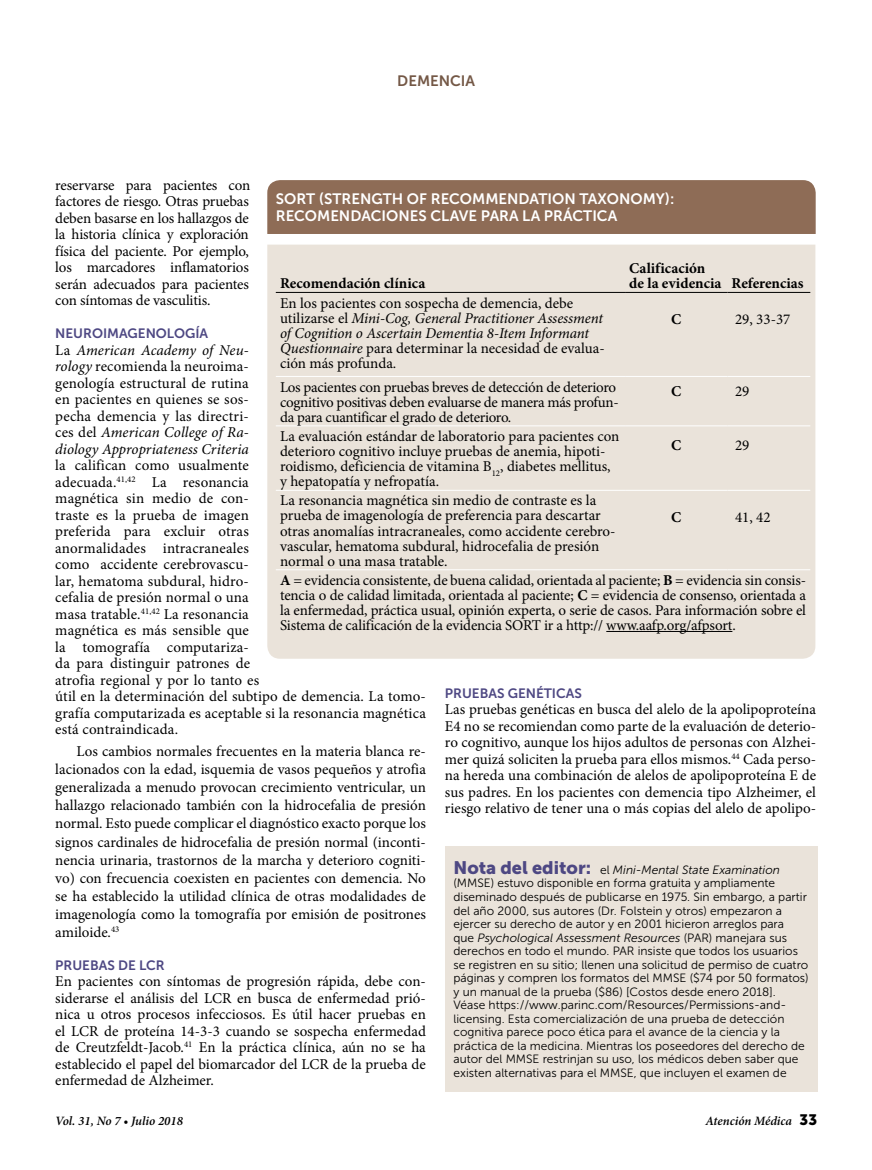
<style>
.page{position:relative;width:872px;height:1170px;background:#fff}
.page>*{position:absolute;margin:0;border:0;box-sizing:border-box;transform-origin:0 0}
.t1{font:15px/16.5px "Minion Pro";color:#000;text-align:justify}
.t2{font:15px/15px "Minion Pro";letter-spacing:-.02em;color:#000}
.t3{font:15px/16.5px "Museo Sans 700";color:#fff}
.t4{font:700 15px/15px "Minion Pro";color:#000}
.t5{font:15px "Museo Sans 700";color:#745846}
.t6{font:13.5px "Museo Sans 700";color:#4e4883}
.t7{font:italic 600 12.75px "Minion Pro";letter-spacing:-.005em;color:#000}
.t8{font:12px/13.5px "Museo Sans 300";color:#000}
.s1{font-style:italic}
.s2{font-weight:700}
.s3{font-family:"Museo Sans 900";font-size:18px;color:#4e4883}
.s4{font-family:"Museo Sans 900";font-weight:400;font-style:normal;font-size:15px}
</style>
<div class="page">
<div style="left:267px;top:180px;width:548px;height:54px;background:#8e6c56"></div>
<div style="left:267px;top:244px;width:548px;height:414px;background:#eae3da"></div>
<hr style="left:276px;top:292px;width:349px;height:1px;background:#000">
<hr style="left:625px;top:292px;width:102px;height:1px;background:#000">
<hr style="left:727px;top:292px;width:83px;height:1px;background:#000">
<hr style="left:276px;top:376px;width:349px;height:1px;background:#fff">
<hr style="left:625px;top:376px;width:102px;height:1px;background:#fff">
<hr style="left:727px;top:376px;width:83px;height:1px;background:#fff">
<hr style="left:276px;top:425px;width:349px;height:1px;background:#fff">
<hr style="left:625px;top:425px;width:102px;height:1px;background:#fff">
<hr style="left:727px;top:425px;width:83px;height:1px;background:#fff">
<hr style="left:276px;top:490px;width:349px;height:1px;background:#fff">
<hr style="left:625px;top:490px;width:102px;height:1px;background:#fff">
<hr style="left:727px;top:490px;width:83px;height:1px;background:#fff">
<hr style="left:276px;top:569px;width:349px;height:1px;background:#fff">
<hr style="left:625px;top:569px;width:102px;height:1px;background:#fff">
<hr style="left:727px;top:569px;width:83px;height:1px;background:#fff">
<hr style="left:606px;top:631px;width:126px;height:1px;background:#000">
<div style="left:445px;top:845px;width:372px;height:246px;background:#eae3da"></div>
<p class="t5" style="left:397px;top:72px;width:79px">DEMENCIA</p>
<p class="t1" style="left:55px;top:177px;width:196px">reservarse para pacientes con factores de riesgo. Otras pruebas deben basarse en los hallazgos de la historia clínica y exploración física del paciente. Por ejemplo, los marcadores inflamatorios serán adecuados para pacientes con síntomas de vasculitis.</p>
<p class="t6" style="left:55px;top:326px;width:154px">NEUROIMAGENOLOGÍA</p>
<p class="t1" style="left:55px;top:342px;width:195px">La <span class="s1">American Academy of Neu&shy;rology</span> recomienda la neuroima&shy;genología estructural de rutina en pacientes en quienes se sos&shy;pecha demencia y las directri&shy;ces del <span class="s1">American College of Ra&shy;diology Appropriateness Criteria</span></p>
<p class="t1" style="left:55px;top:457px;width:372px;text-align:left">la califican como usualmente<br>adecuada.<sup>41,42</sup> La resonancia<br>magnética sin medio de con-<br>traste es la prueba de imagen<br>preferida para excluir otras<br>anormalidades intracraneales<br>como accidente cerebrovascu-<br>lar, hematoma subdural, hidro-<br>cefalia de presión normal o una<br>masa tratable.<sup>41,42</sup> La resonancia<br>magnética es más sensible que<br>la tomografía computariza-<br>da para distinguir patrones de<br>atrofia regional y por lo tanto es<br>útil en la determinación del subtipo de demencia. La tomo&shy;grafía computarizada es aceptable si la resonancia magnética está contraindicada.</p>
<p class="t1" style="left:55px;top:742px;width:372px;line-height:18px;text-indent:21px">Los cambios normales frecuentes en la materia blanca re&shy;lacionados con la edad, isquemia de vasos pequeños y atrofia generalizada a menudo provocan crecimiento ventricular, un hallazgo relacionado también con la hidrocefalia de presión normal. Esto puede complicar el diagnóstico exacto porque los signos cardinales de hidrocefalia de presión normal (inconti&shy;nencia urinaria, trastornos de la marcha y deterioro cogniti&shy;vo) con frecuencia coexisten en pacientes con demencia. No se ha establecido la utilidad clínica de otras modalidades de imagenología como la tomografía por emisión de positrones amiloide.<sup>43</sup></p>
<p class="t6" style="left:55px;top:957px;width:111px">PRUEBAS DE LCR</p>
<p class="t1" style="left:55px;top:973px;width:372px">En pacientes con síntomas de progresión rápida, debe con&shy;siderarse el análisis del LCR en busca de enfermedad prió&shy;nica u otros procesos infecciosos. Es útil hacer pruebas en el LCR de proteína 14-3-3 cuando se sospecha enfermedad de Creutzfeldt-Jacob.<sup>41</sup> En la práctica clínica, aún no se ha establecido el papel del biomarcador del LCR de la prueba de enfermedad de Alzheimer.</p>
<p class="t3" style="left:276px;top:191px;width:76px">SORT (STREN</p>
<p class="t3" style="left:371px;top:191px;width:113px">GTH OF RECOMMEN</p>
<p class="t3" style="left:276px;top:191px;width:400px;text-indent:243px">DATION TAXONOMY):<br>RECOMENDACIO NES CLAVE PARA LA PRÁCTI CA</p>
<p class="t4" style="left:629px;top:261px;width:176px">Calificación<br>de la evidencia Referencias</p>
<p class="t4" style="left:280px;top:276px;width:147px">Recomendación clínica</p>
<p class="t1" style="left:280px;top:295px;width:326px;line-height:15px;text-align:left">En los pacientes con sospecha de demencia, debe utilizarse el <span class="s1">Mini-Cog, General Practitioner Assessment of Cognition o Ascertain Dementia 8-Item Informant Questionnaire</span> para determinar la necesidad de evalua&shy;ción más profunda.</p>
<p class="t4" style="left:671px;top:312px;width:12px">C</p>
<p class="t1" style="left:735px;top:311px;width:57px">29, 33-37</p>
<p class="t2" style="left:280px;top:379px;width:340px">Los pacientes con pruebas breves de detección de deterioro cognitivo positivas deben evaluarse de manera más profun&shy;da para cuantificar el grado de deterioro.</p>
<p class="t4" style="left:671px;top:384px;width:12px">C</p>
<p class="t1" style="left:735px;top:383px;width:16px">29</p>
<p class="t1" style="left:280px;top:429px;width:341px;line-height:15px;text-align:left">La evaluación estándar de laboratorio para pacientes con deterioro cognitivo incluye pruebas de anemia, hipoti&shy;roidismo, deficiencia de vitamina B<sub>12</sub>, diabetes mellitus, y hepatopatía y nefropatía.</p>
<p class="t4" style="left:671px;top:438px;width:12px">C</p>
<p class="t1" style="left:735px;top:437px;width:16px">29</p>
<p class="t1" style="left:280px;top:493px;width:337px;line-height:15px;text-align:left">La resonancia magnética sin medio de contraste es la prueba de imagenología de preferencia para descartar otras anomalías intracraneales, como accidente cerebro&shy;vascular, hematoma subdural, hidrocefalia de presión normal o una masa tratable.</p>
<p class="t4" style="left:671px;top:510px;width:12px">C</p>
<p class="t1" style="left:735px;top:509px;width:37px">41, 42</p>
<p class="t1" style="left:280px;top:572px;width:527px;line-height:15px"><span class="s2">A</span> = evidencia consistente, de buena calidad, orientada al paciente; <span class="s2">B</span> = evidencia sin consis&shy;tencia o de calidad limitada, orientada al paciente; <span class="s2">C</span> = evidencia de consenso, orientada a la enfermedad, práctica usual, opinión experta, o serie de casos. Para información sobre el Sistema de calificación de la evidencia SORT ir a http:// www.aafp.org/afpsort.</p>
<p class="t6" style="left:445px;top:685px;width:138px">PRUEBAS GENÉTICAS</p>
<p class="t1" style="left:445px;top:701px;width:373px">Las pruebas genéticas en busca del alelo de la apolipoproteína E4 no se recomiendan como parte de la evaluación de deterio&shy;ro cognitivo, aunque los hijos adultos de personas con Alzhei&shy;mer quizá soliciten la prueba para ellos mismos.<sup>44</sup> Cada perso&shy;na hereda una combinación de alelos de apolipoproteína E de sus padres. En los pacientes con demencia tipo Alzheimer, el riesgo relativo de tener una o más copias del alelo de apolipo-</p>
<p class="t8" style="left:453px;top:863px;width:357px"><span class="s3">Nota del editor:</span> el <span class="s1">Mini-Mental State Examination </span>(MMSE) estuvo disponible en forma gratuita y ampliamente diseminado después de publicarse en 1975. Sin embargo, a partir del año 2000, sus autores (Dr. Folstein y otros) empezaron a ejercer su derecho de autor y en 2001 hicieron arreglos para<br>que <span class="s1">Psychological Assessment Resources</span> (PAR) manejara sus derechos en todo el mundo. PAR insiste que todos los usuarios se registren en su sitio; llenen una solicitud de permiso de cuatro páginas y compren los formatos del MMSE ($74 por 50 formatos) y un manual de la prueba ($86) [Costos desde enero 2018].<br>Véase https://www.parinc.com/Resources/Permissions-and&shy;licensing. Esta comercialización de una prueba de detección cognitiva parece poco ética para el avance de la ciencia y la práctica de la medicina. Mientras los poseedores del derecho de autor del MMSE restrinjan su uso, los médicos deben saber que existen alternativas para el MMSE, que incluyen el examen de</p>
<p class="t7" style="left:55px;top:1113px;width:129px">Vol. 31, No 7 • Julio 2018</p>
<p class="t7" style="left:705px;top:1113px;width:113px">Atención Médica <span class="s4">33</span></p>
</div>
